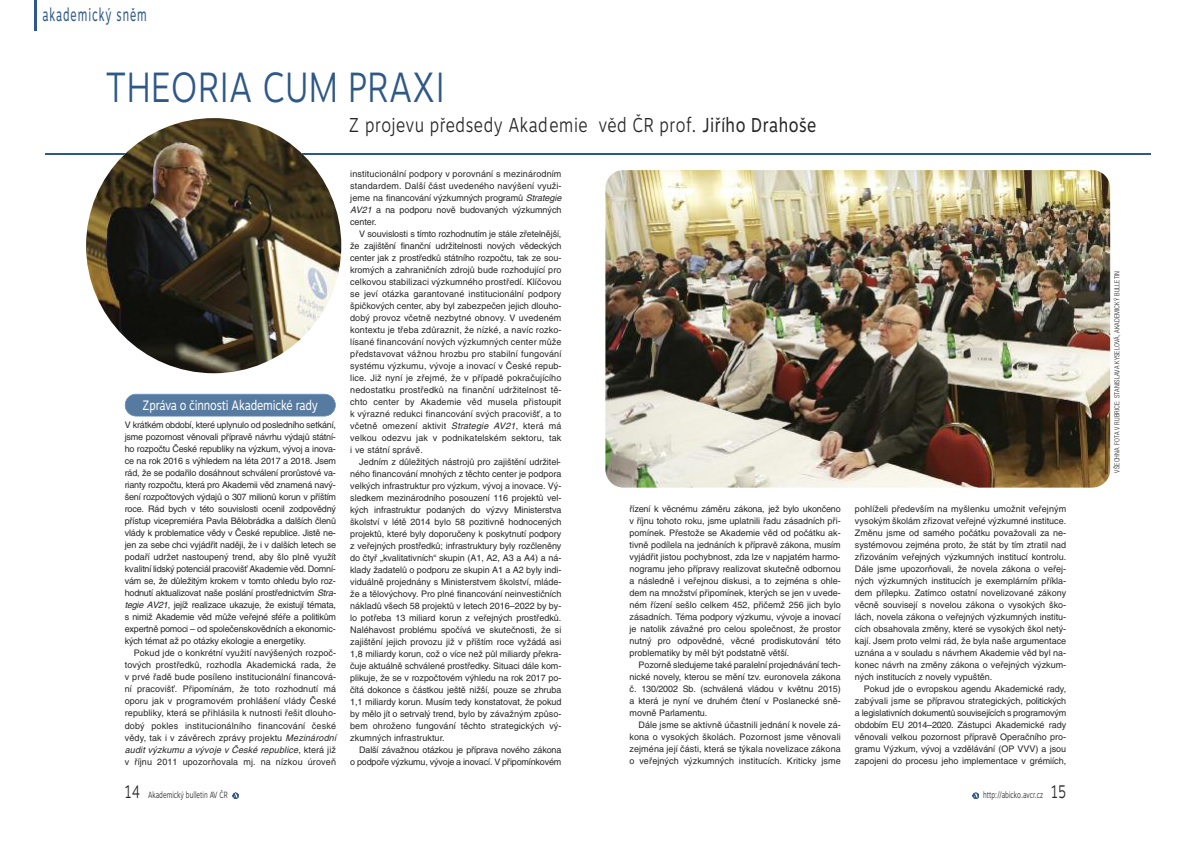
<style>
.page{position:relative;width:1191px;height:842px;background:#fff}
.page>*{position:absolute;margin:0;border:0;box-sizing:border-box;transform-origin:0 0}
.t1{font:300 42px "Motiva Sans";letter-spacing:.01em;color:#2e5888;scale:.8 1}
.t2{font:300 20px "Motiva Sans";letter-spacing:.03em;color:#272627;scale:.8 1}
.t3{font:18px "Motiva Sans";letter-spacing:.085em;color:#2e5888;scale:.6 1}
.t4{font:13.6px "Motiva Sans";letter-spacing:-.015em;color:#fff;scale:.8 1}
.t5{font:9px/12px "Helvetica CE";color:#272627;text-align:justify}
.t6{font:9px "Motiva Sans Light OTF";color:#272627;scale:.7 1}
.t7{font:300 condensed 7px "Helvetica NCE";letter-spacing:.025em;color:#272627}
.s1{font-weight:400}
.s2{font-style:italic}
.s3{font-size:18px}
</style>
<div class="page">
<svg style="left:972px;top:792px;width:6px;height:7px"></svg>
<hr style="left:34px;top:0;width:3px;height:31px;background:#2e5888">
<svg style="left:232px;top:792px;width:7px;height:7px"></svg>
<hr style="left:45px;top:153px;width:1106px;height:1px;background:#2e5888">
<div style="left:125px;top:394px;width:210px;height:22px;background:#577aa0;border-radius:11px"></div>
<div style="left:125px;top:394px;width:211px;height:22px;border:1px solid #3875bb;border-radius:11px"></div>
<img style="left:605px;top:170px;width:505px;height:318px;border-radius:18px">
<img style="left:86px;top:118px;width:255px;height:255px;border-radius:50%">
<h3 class="t3" style="left:43px;top:8px;width:175px">akademický sněm</h3>
<h1 class="t1" style="left:105px;top:71px;width:426px">THEORIA CUM PRAXI</h1>
<h2 class="t2" style="left:349px;top:117px;width:586px">Z projevu předsedy Akademie věd ČR prof. <span class="s1">Jiřího Drahoše</span></h2>
<h3 class="t4" style="left:142px;top:399px;width:221px">Zpráva o činnosti Akademické rady</h3>
<p class="t5" style="left:125px;top:420px;width:213px">V krátkém období, které uplynulo od posledního setkání, jsme pozornost věnovali přípravě návrhu výdajů státní&shy;ho rozpočtu České republiky na výzkum, vývoj a inova&shy;ce na rok 2016 s výhledem na léta 2017 a 2018. Jsem rád, že se podařilo dosáhnout schválení prorůstové va&shy;rianty rozpočtu, která pro Akademii věd znamená navý&shy;šení rozpočtových výdajů o 307 milionů korun v příštím roce. Rád bych v této souvislosti ocenil zodpovědný přístup vicepremiéra Pavla Bělobrádka a dalších členů vlády k problematice vědy v České republice. Jistě ne&shy;jen za sebe chci vyjádřit naději, že i v dalších letech se podaří udržet nastoupený trend, aby šlo plně využít kvalitní lidský potenciál pracovišť Akademie věd. Domní&shy;vám se, že důležitým krokem v tomto ohledu bylo roz&shy;hodnutí aktualizovat naše poslání prostřednictvím <span class="s2">Stra&shy;tegie AV21</span>, jejíž realizace ukazuje, že existují témata, s nimiž Akademie věd může veřejné sféře a politikům expertně pomoci – od společenskovědních a ekonomic&shy;kých témat až po otázky ekologie a energetiky.</p>
<p class="t5" style="left:125px;top:648px;width:213px;text-indent:9px">Pokud jde o konkrétní využití navýšených rozpoč&shy;tových prostředků, rozhodla Akademická rada, že v prvé řadě bude posíleno institucionální financová&shy;ní pracovišť. Připomínám, že toto rozhodnutí má oporu jak v programovém prohlášení vlády České republiky, která se přihlásila k nutnosti řešit dlouho&shy;dobý pokles institucionálního financování české vědy, tak i v závěrech zprávy projektu <span class="s2">Mezinárodní audit výzkumu a vývoje v České republice</span>, která již v říjnu 2011 upozorňovala mj. na nízkou úroveň</p>
<p class="t6" style="left:125px;top:788px;width:149px"><span class="s3">14</span> Akademický bulletin AV ČR</p>
<p class="t5" style="left:350px;top:168px;width:213px">institucionální podpory v porovnání s mezinárodním standardem. Další část uvedeného navýšení využi&shy;jeme na financování výzkumných programů <span class="s2">Strategie AV21</span> a na podporu nově budovaných výzkumných center.</p>
<p class="t5" style="left:350px;top:228px;width:213px;text-indent:9px">V souvislosti s tímto rozhodnutím je stále zřetelnější, že zajištění finanční udržitelnosti nových vědeckých center jak z prostředků státního rozpočtu, tak ze sou&shy;kromých a zahraničních zdrojů bude rozhodující pro celkovou stabilizaci výzkumného prostředí. Klíčovou se jeví otázka garantované institucionální podpory špičkových center, aby byl zabezpečen jejich dlouho&shy;dobý provoz včetně nezbytné obnovy. V uvedeném kontextu je třeba zdůraznit, že nízké, a navíc rozko&shy;lísané financování nových výzkumných center může představovat vážnou hrozbu pro stabilní fungování systému výzkumu, vývoje a inovací v České repub&shy;lice. Již nyní je zřejmé, že v případě pokračujícího nedostatku prostředků na finanční udržitelnost tě&shy;chto center by Akademie věd musela přistoupit k výrazné redukci financování svých pracovišť, a to včetně omezení aktivit <span class="s2">Strategie AV21</span>, která má velkou odezvu jak v podnikatelském sektoru, tak i ve státní správě.</p>
<p class="t5" style="left:350px;top:456px;width:213px;text-indent:9px">Jedním z důležitých nástrojů pro zajištění udržitel&shy;ného financování mnohých z těchto center je podpora velkých infrastruktur pro výzkum, vývoj a inovace. Vý&shy;sledkem mezinárodního posouzení 116 projektů vel&shy;kých infrastruktur podaných do výzvy Ministerstva školství v létě 2014 bylo 58 pozitivně hodnocených projektů, které byly doporučeny k poskytnutí podpory z veřejných prostředků; infrastruktury byly rozčleněny do čtyř „kvalitativních“ skupin (A1, A2, A3 a A4) a ná&shy;klady žadatelů o podporu ze skupin A1 a A2 byly indi&shy;viduálně projednány s Ministerstvem školství, mláde&shy;že a tělovýchovy. Pro plné financování neinvestičních nákladů všech 58 projektů v letech 2016–2022 by by&shy;lo potřeba 13 miliard korun z veřejných prostředků.<br>Naléhavost problému spočívá ve skutečnosti, že si zajištění jejich provozu již v příštím roce vyžádá asi 1,8 miliardy korun, což o více než půl miliardy překra&shy;čuje aktuálně schválené prostředky. Situaci dále kom&shy;plikuje, že se v rozpočtovém výhledu na rok 2017 po&shy;čítá dokonce s částkou ještě nižší, pouze se zhruba 1,1 miliardy korun. Musím tedy konstatovat, že pokud by mělo jít o setrvalý trend, bylo by závažným způso&shy;bem ohroženo fungování těchto strategických vý&shy;zkumných infrastruktur.</p>
<p class="t5" style="left:350px;top:744px;width:213px;text-align:right">Další závažnou otázkou je příprava nového zákona<br>o podpoře výzkumu, vývoje a inovací. V připomínkovém</p>
<p class="t5" style="left:629px;top:504px;width:213px">řízení k věcnému záměru zákona, jež bylo ukončeno v říjnu tohoto roku, jsme uplatnili řadu zásadních při&shy;pomínek. Přestože se Akademie věd od počátku ak&shy;tivně podílela na jednáních k přípravě zákona, musím vyjádřit jistou pochybnost, zda lze v napjatém harmo&shy;nogramu jeho přípravy realizovat skutečně odbornou a následně i veřejnou diskusi, a to zejména s ohle&shy;dem na množství připomínek, kterých se jen v uvede&shy;ném řízení sešlo celkem 452, přičemž 256 jich bylo zásadních. Téma podpory výzkumu, vývoje a inovací je natolik závažné pro celou společnost, že prostor nutný pro odpovědné, věcné prodiskutování této problematiky by měl být podstatně větší.</p>
<p class="t5" style="left:629px;top:660px;width:213px;text-indent:9px">Pozorně sledujeme také paralelní projednávání tech&shy;nické novely, kterou se mění tzv. euronovela zákona č. 130/2002 Sb. (schválená vládou v květnu 2015) a která je nyní ve druhém čtení v Poslanecké sně&shy;movně Parlamentu.</p>
<p class="t5" style="left:629px;top:720px;width:213px;text-indent:9px">Dále jsme se aktivně účastnili jednání k novele zá&shy;kona o vysokých školách. Pozornost jsme věnovali zejména její části, která se týkala novelizace zákona o veřejných výzkumných institucích. Kriticky jsme</p>
<p class="t5" style="left:855px;top:504px;width:213px">pohlíželi především na myšlenku umožnit veřejným vysokým školám zřizovat veřejné výzkumné instituce.<br>Změnu jsme od samého počátku považovali za ne&shy;systémovou zejména proto, že stát by tím ztratil nad zřizováním veřejných výzkumných institucí kontrolu.<br>Dále jsme upozorňovali, že novela zákona o veřej&shy;ných výzkumných institucích je exemplárním příkla&shy;dem přílepku. Zatímco ostatní novelizované zákony věcně souvisejí s novelou zákona o vysokých ško&shy;lách, novela zákona o veřejných výzkumných institu&shy;cích obsahovala změny, které se vysokých škol netý&shy;kají. Jsem proto velmi rád, že byla naše argumentace uznána a v souladu s návrhem Akademie věd byl na&shy;konec návrh na změny zákona o veřejných výzkum&shy;ných institucích z novely vypuštěn.</p>
<p class="t5" style="left:855px;top:684px;width:213px;text-indent:9px">Pokud jde o evropskou agendu Akademické rady, zabývali jsme se přípravou strategických, politických a legislativních dokumentů souvisejících s programovým obdobím EU 2014–2020. Zástupci Akademické rady věnovali velkou pozornost přípravě Operačního pro&shy;gramu Výzkum, vývoj a vzdělávání (OP VVV) a jsou zapojeni do procesu jeho implementace v grémiích,</p>
<p class="t6" style="left:983px;top:788px;width:120px">http://abicko.avcr.cz <span class="s3">15</span></p>
<p class="t7" style="left:1112px;top:473px;width:203px;rotate:-90deg">VŠECHNA FOTA V RUBRICE: STANISLAVA KYSELOVÁ, AKADEMICKÝ BULLETIN</p>
</div>
